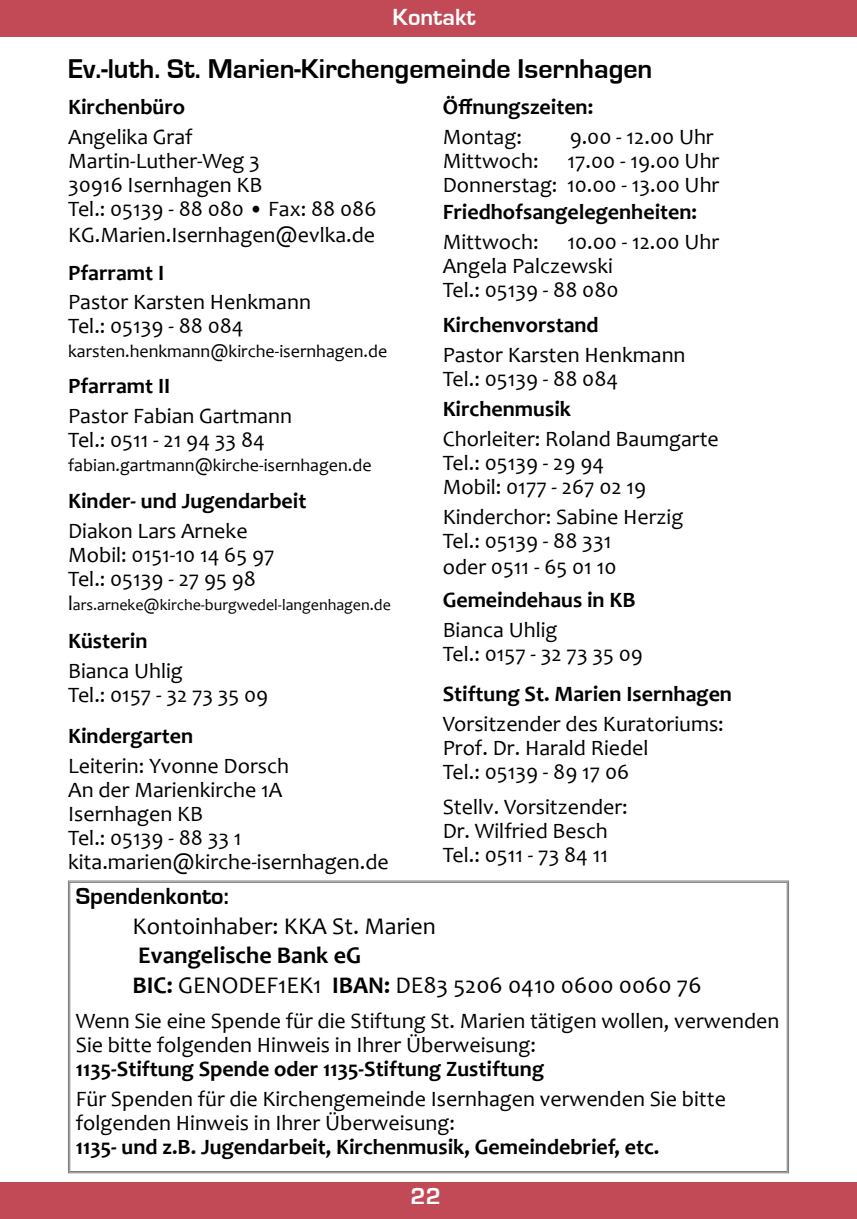
<style>
.page{position:relative;width:857px;height:1219px;background:#fff}
.page>*{position:absolute;margin:0;border:0;box-sizing:border-box;transform-origin:0 0}
.t1{font:700 28px "Eurostile";color:#000}
.t2{font:24px/29.6px "Candara";color:#000}
.t3{font:700 24px "Eurostile";color:#000}
.t4{font:700 24px "Eurostile";color:#fff}
.t5{font:22px/24px "Candara";color:#000}
.t6{font:700 22px "Candara";color:#000}
.t7{font:18px "Candara";color:#000}
.t8{font:16px "Candara";color:#000}
.s1{font-size:21px}
.s2{font-weight:700}
</style>
<div class="page">
<svg style="left:68px;top:880px;width:720px;height:293px"></svg>
<div style="left:0;top:0;width:856px;height:37px;background:#c14a56"></div>
<div style="left:0;top:1182px;width:856px;height:37px;background:#c14a56"></div>
<p class="t4" style="left:392px;top:4px;width:85px">Kontakt</p>
<p class="t1" style="left:68px;top:54px;width:585px">Ev.-luth. St. Marien-Kirchengemeinde Isernhagen</p>
<p class="t6" style="left:68px;top:93px;width:119px">Kirchenbüro</p>
<p class="t5" style="left:68px;top:125px;width:310px">Angelika Graf<br>Martin-Luther-Weg 3<br>30916 Isernhagen KB<br>Tel.: 05139 - 88 080 • Fax: 88 086</p>
<p class="t5" style="left:68px;top:223px;width:308px">KG.Marien.Isernhagen@evlka.de</p>
<p class="t6" style="left:68px;top:259px;width:97px">Pfarramt I</p>
<p class="t5" style="left:68px;top:290px;width:244px">Pastor Karsten Henkmann<br>Tel.: 05139 - 88 084</p>
<p class="t7" style="left:68px;top:340px;width:320px">karsten.henkmann@kirche-isernhagen.de</p>
<p class="t6" style="left:68px;top:372px;width:104px">Pfarramt II</p>
<p class="t5" style="left:68px;top:403px;width:225px">Pastor Fabian Gartmann<br>Tel.: 0511 - 21 94 33 84</p>
<p class="t7" style="left:68px;top:453px;width:305px">fabian.gartmann@kirche-isernhagen.de</p>
<p class="t6" style="left:68px;top:487px;width:240px">Kinder- und Jugendarbeit</p>
<p class="t5" style="left:68px;top:519px;width:208px">Diakon Lars Arneke<br>Mobil: 0151-10 14 65 97<br>Tel.: 05139 - 27 95 98</p>
<p class="t8" style="left:68px;top:595px;width:324px"><span class="s1">l</span>ars.arneke@kirche-burgwedel-langenhagen.de</p>
<p class="t6" style="left:68px;top:627px;width:81px">Küsterin</p>
<p class="t5" style="left:68px;top:658px;width:202px">Bianca Uhlig<br>Tel.: 0157 - 32 73 35 09</p>
<p class="t6" style="left:68px;top:722px;width:127px">Kindergarten</p>
<p class="t5" style="left:68px;top:753px;width:322px">Leiterin: Yvonne Dorsch<br>An der Marienkirche 1A<br>Isernhagen KB<br>Tel.: 05139 - 88 33 1 kita.marien@kirche-isernhagen.de</p>
<p class="t6" style="left:442px;top:93px;width:152px">Öffnungszeiten:</p>
<p class="t5" style="left:442px;top:125px;width:81px">Montag:</p>
<p class="t5" style="left:569px;top:125px;width:145px">9.00 - 12.00 Uhr</p>
<p class="t5" style="left:442px;top:149px;width:97px">Mittwoch:</p>
<p class="t5" style="left:442px;top:149px;width:278px;text-align:right">17.00 - 19.00 Uhr<br>Donnerstag: 10.00 - 13.00 Uhr</p>
<p class="t6" style="left:442px;top:198px;width:256px">Friedhofsangelegenheiten:</p>
<p class="t5" style="left:442px;top:230px;width:97px">Mittwoch:</p>
<p class="t5" style="left:442px;top:230px;width:278px;text-indent:125px">10.00 - 12.00 Uhr<br>Angela Palczewski<br>Tel.: 05139 - 88 080</p>
<p class="t6" style="left:442px;top:311px;width:157px">Kirchenvorstand</p>
<p class="t5" style="left:442px;top:342px;width:244px">Pastor Karsten Henkmann<br>Tel.: 05139 - 88 084</p>
<p class="t6" style="left:442px;top:396px;width:130px">Kirchenmusik</p>
<p class="t5" style="left:442px;top:427px;width:277px">Chorleiter: Roland Baumgarte<br>Tel.: 05139 - 29 94<br>Mobil: 0177 - 267 02 19</p>
<p class="t5" style="left:442px;top:504px;width:242px">Kinderchor: Sabine Herzig<br>Tel.: 05139 - 88 331</p>
<p class="t5" style="left:442px;top:555px;width:175px">oder 0511 - 65 01 10</p>
<p class="t6" style="left:442px;top:586px;width:194px">Gemeindehaus in KB</p>
<p class="t5" style="left:442px;top:617px;width:202px">Bianca Uhlig<br>Tel.: 0157 - 32 73 35 09</p>
<p class="t6" style="left:442px;top:680px;width:291px">Stiftung St. Marien Isernhagen</p>
<p class="t5" style="left:442px;top:712px;width:282px">Vorsitzender des Kuratoriums:<br>Prof. Dr. Harald Riedel<br>Tel.: 05139 - 89 17 06</p>
<p class="t5" style="left:442px;top:795px;width:186px">Stellv. Vorsitzender:<br>Dr. Wilfried Besch<br>Tel.: 0511 - 73 84 11</p>
<p class="t3" style="left:76px;top:883px;width:154px">Spendenkonto:</p>
<p class="t2" style="left:132px;top:911px;width:304px">Kontoinhaber: KKA St. Marien</p>
<p class="t2" style="left:132px;top:940px;width:570px"><span class="s2">Evangelische Bank eG<br>BIC:</span> GENODEF1EK1 <span class="s2">IBAN:</span> DE83 5206 0410 0600 0060 76</p>
<p class="t5" style="left:76px;top:1008px;width:704px">Wenn Sie eine Spende für die Stiftung St. Marien tätigen wollen, verwenden<br>Sie bitte folgenden Hinweis in Ihrer Überweisung:</p>
<p class="t6" style="left:76px;top:1055px;width:469px">1135-Stiftung Spende oder 1135-Stiftung Zustiftung</p>
<p class="t5" style="left:76px;top:1086px;width:651px">Für Spenden für die Kirchengemeinde Isernhagen verwenden Sie bitte folgenden Hinweis in Ihrer Überweisung:</p>
<p class="t6" style="left:76px;top:1133px;width:585px">1135- und z.B. Jugendarbeit, Kirchenmusik, Gemeindebrief, etc.</p>
<p class="t4" style="left:410px;top:1183px;width:32px">22</p>
</div>
